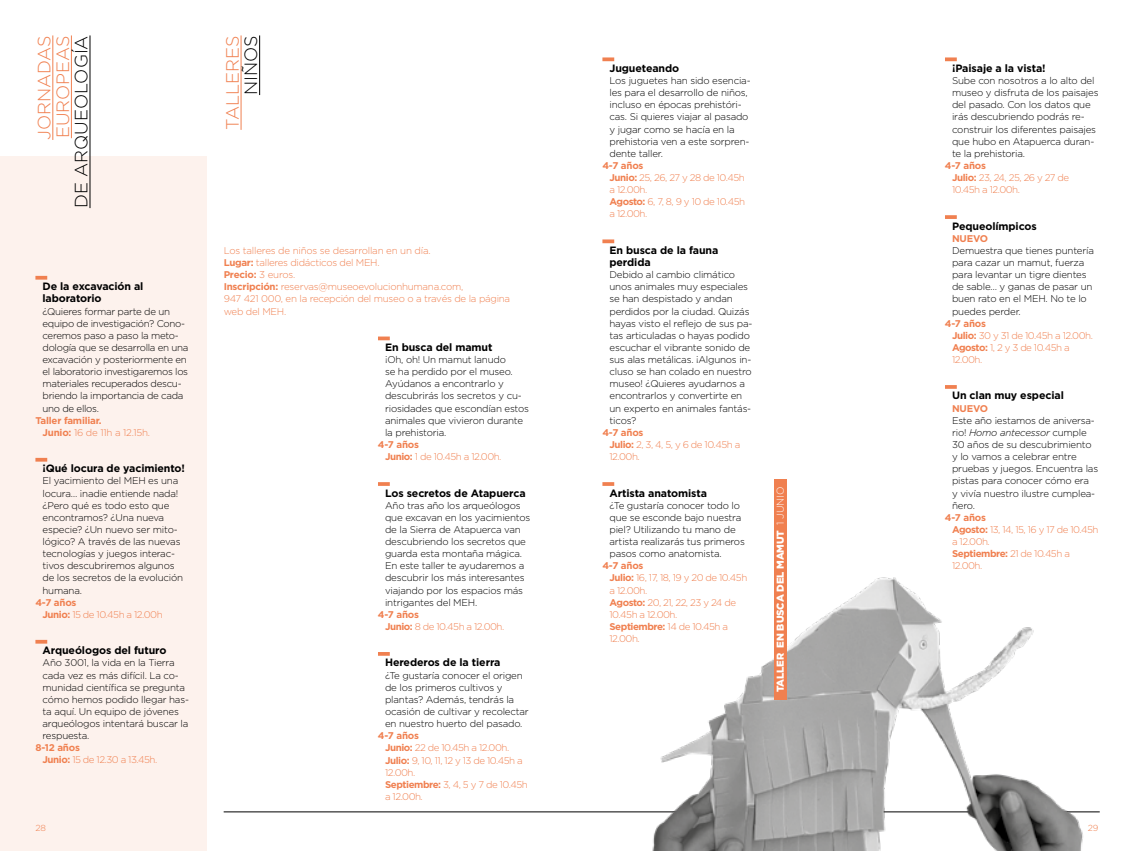
<style>
.page{position:relative;width:1134px;height:851px;background:#fff}
.page>*{position:absolute;margin:0;border:0;box-sizing:border-box;transform-origin:0 0}
.t1{font:300 17.88px/18.6px "Gotham HTF";color:#f08050}
.t2{font:300 17.88px "Gotham HTF";color:#000}
.t3{font:700 10.62px/12.1px "Gotham HTF";letter-spacing:-.01em;color:#000}
.t4{font:900 10px "Gotham HTF";letter-spacing:-.01em;color:#fff}
.t5{font:300 9.75px/12.1px "Gotham HTF";letter-spacing:-.02em;color:#000}
.t6{font:300 9.75px/12.1px "Gotham HTF";letter-spacing:-.05em;color:#f08050}
.t7{font:300 9.75px/12.1px "Gotham HTF";letter-spacing:-.025em;color:#f08050}
.t8{font:700 9.75px/12.1px "Gotham HTF";letter-spacing:-.02em;color:#f08050}
.t9{font:300 8.75px "Gotham HTF";color:#f08050}
.s1{font-weight:300}
.s2{font-weight:700}
.s3{font-style:italic}
</style>
<div class="page">
<svg style="left:378px;top:336px;width:12px;height:4px"></svg>
<svg style="left:378px;top:482px;width:12px;height:4px"></svg>
<svg style="left:378px;top:652px;width:12px;height:3px"></svg>
<hr style="left:241px;top:35px;width:1px;height:95px;background:#f08050">
<hr style="left:259px;top:35px;width:1px;height:60px;background:#000">
<svg style="left:602px;top:57px;width:12px;height:4px"></svg>
<svg style="left:602px;top:239px;width:12px;height:4px"></svg>
<svg style="left:602px;top:482px;width:12px;height:4px"></svg>
<hr style="left:224px;top:811px;width:876px;height:1px;background:#000">
<div style="left:0;top:157px;width:207px;height:693px;background:#fdf2ed"></div>
<svg style="left:35px;top:276px;width:12px;height:3px"></svg>
<svg style="left:35px;top:458px;width:12px;height:3px"></svg>
<svg style="left:35px;top:639px;width:12px;height:4px"></svg>
<hr style="left:53px;top:35px;width:1px;height:105px;background:#f08050">
<hr style="left:71px;top:35px;width:1px;height:103px;background:#f08050">
<hr style="left:90px;top:35px;width:1px;height:173px;background:#000">
<img style="left:646px;top:577px;width:454px;height:273px">
<svg style="left:945px;top:57px;width:12px;height:4px"></svg>
<svg style="left:945px;top:215px;width:12px;height:4px"></svg>
<svg style="left:945px;top:385px;width:12px;height:4px"></svg>
<div style="left:774px;top:479px;width:13px;height:220px;background:#f08050"></div>
<h1 class="t1" style="left:35px;top:140px;width:106px;rotate:-90deg">JORNADAS<br>EUROPEAS</h1>
<h1 class="t2" style="left:72px;top:208px;width:174px;rotate:-90deg">DE ARQUEOLOGÍA</h1>
<p class="t3" style="left:43px;top:280px;width:102px">De la excavación al laboratorio</p>
<p class="t5" style="left:43px;top:305px;width:148px">¿Quieres formar parte de un equipo de investigación? Cono&shy;ceremos paso a paso la meto&shy;dología que se desarrolla en una excavación y posteriormente en el laboratorio investigaremos los materiales recuperados descu&shy;briendo la importancia de cada uno de ellos.</p>
<p class="t8" style="left:43px;top:414px;width:109px;text-indent:-7px">Taller familiar.<br>Junio: <span class="s1">16 de 11h a 12.15h.</span></p>
<p class="t3" style="left:43px;top:462px;width:144px">¡Qué locura de yacimiento!</p>
<p class="t5" style="left:43px;top:474px;width:142px">El yacimiento del MEH es una locura… ¡nadie entiende nada! ¿Pero qué es todo esto que encontramos? ¿Una nueva especie? ¿Un nuevo ser mito&shy;lógico? A través de las nuevas tecnologías y juegos interac&shy;tivos descubriremos algunos de los secretos de la evolución humana.</p>
<p class="t6" style="left:43px;top:596px;width:122px;text-indent:-7px"><span class="s2">4-7 años<br>Junio:</span> 15 de 10.45h a 12.00h</p>
<p class="t3" style="left:43px;top:644px;width:125px">Arqueólogos del futuro</p>
<p class="t5" style="left:43px;top:656px;width:148px">Año 3001, la vida en la Tierra cada vez es más difícil. La co&shy;munidad científica se pregunta cómo hemos podido llegar has&shy;ta aquí. Un equipo de jóvenes arqueólogos intentará buscar la respuesta.</p>
<p class="t6" style="left:43px;top:741px;width:116px;text-indent:-7px"><span class="s2">8-12 años<br>Junio:</span> 15 de 12.30 a 13.45h.</p>
<h1 class="t1" style="left:223px;top:130px;width:96px;rotate:-90deg">TALLERES</h1>
<h1 class="t2" style="left:241px;top:95px;width:61px;rotate:-90deg">NIÑOS</h1>
<p class="t7" style="left:224px;top:244px;width:288px">Los talleres de niños se desarrollan en un día.<br><span class="s2">Lugar:</span> talleres didácticos del MEH.<br><span class="s2">Precio:</span> 3 euros.<br><span class="s2">Inscripción:</span> reservas@museoevolucionhumana.com,<br>947 421 000, en la recepción del museo o a través de la página web del MEH.</p>
<p class="t3" style="left:385px;top:341px;width:109px">En busca del mamut</p>
<p class="t5" style="left:385px;top:353px;width:145px">¡Oh, oh! Un mamut lanudo<br>se ha perdido por el museo.<br>Ayúdanos a encontrarlo y descubrirás los secretos y cu&shy;riosidades que escondían estos animales que vivieron durante la prehistoria.</p>
<p class="t6" style="left:385px;top:438px;width:118px;text-indent:-7px"><span class="s2">4-7 años<br>Junio:</span> 1 de 10.45h a 12.00h.</p>
<p class="t3" style="left:385px;top:486px;width:142px">Los secretos de Atapuerca</p>
<p class="t5" style="left:385px;top:499px;width:147px">Año tras año los arqueólogos que excavan en los yacimientos de la Sierra de Atapuerca van descubriendo los secretos que guarda esta montaña mágica.<br>En este taller te ayudaremos a descubrir los más interesantes viajando por los espacios más intrigantes del MEH.</p>
<p class="t6" style="left:385px;top:608px;width:121px;text-indent:-7px"><span class="s2">4-7 años<br>Junio:</span> 8 de 10.45h a 12.00h.</p>
<p class="t3" style="left:385px;top:656px;width:117px">Herederos de la tierra</p>
<p class="t5" style="left:385px;top:668px;width:145px">¿Te gustaría conocer el origen de los primeros cultivos y plantas? Además, tendrás la ocasión de cultivar y recolectar en nuestro huerto del pasado.</p>
<p class="t6" style="left:385px;top:729px;width:144px;text-indent:-7px"><span class="s2">4-7 años<br>Junio:</span> 22 de 10.45h a 12.00h.<br><span class="s2">Julio:</span> 9, 10, 11, 12 y 13 de 10.45h a<br>12.00h.<br><span class="s2">Septiembre:</span> 3, 4, 5 y 7 de 10.45h a 12.00h.</p>
<p class="t3" style="left:609px;top:62px;width:71px">Jugueteando</p>
<p class="t5" style="left:609px;top:74px;width:143px">Los juguetes han sido esencia&shy;les para el desarrollo de niños, incluso en épocas prehistóri&shy;cas. Si quieres viajar al pasado y jugar como se hacía en la prehistoria ven a este sorpren&shy;dente taller.</p>
<p class="t6" style="left:609px;top:159px;width:137px;text-indent:-7px"><span class="s2">4-7 años<br>Junio:</span> 25, 26, 27 y 28 de 10.45h a 12.00h.<br><span class="s2">Agosto:</span> 6, 7, 8, 9 y 10 de 10.45h a 12.00h.</p>
<p class="t3" style="left:609px;top:244px;width:110px">En busca de la fauna perdida</p>
<p class="t5" style="left:609px;top:268px;width:145px">Debido al cambio climático unos animales muy especiales se han despistado y andan perdidos por la ciudad. Quizás hayas visto el reflejo de sus pa&shy;tas articuladas o hayas podido escuchar el vibrante sonido de sus alas metálicas. ¡Algunos in&shy;cluso se han colado en nuestro museo! ¿Quieres ayudarnos a encontrarlos y convertirte en un experto en animales fantás&shy;ticos?</p>
<p class="t6" style="left:609px;top:426px;width:132px;text-indent:-7px"><span class="s2">4-7 años<br>Julio:</span> 2, 3, 4, 5, y 6 de 10.45h a<br>12.00h.</p>
<p class="t3" style="left:609px;top:486px;width:99px">Artista anatomista</p>
<p class="t5" style="left:609px;top:499px;width:137px">¿Te gustaría conocer todo lo que se esconde bajo nuestra piel? Utilizando tu mano de artista realizarás tus primeros pasos como anatomista.</p>
<p class="t6" style="left:609px;top:559px;width:139px;text-indent:-7px"><span class="s2">4-7 años<br>Julio:</span> 16, 17, 18, 19 y 20 de 10.45h a 12.00h.<br><span class="s2">Agosto:</span> 20, 21, 22, 23 y 24 de<br>10.45h a 12.00h.<br><span class="s2">Septiembre:</span> 14 de 10.45h a<br>12.00h.</p>
<p class="t4" style="left:774px;top:692px;width:207px;rotate:-90deg">TALLER EN BUSCA DEL MAMUT <span class="s1">1 JUNIO</span></p>
<p class="t3" style="left:952px;top:62px;width:95px">¡Paisaje a la vista!</p>
<p class="t5" style="left:952px;top:74px;width:148px">Sube con nosotros a lo alto del museo y disfruta de los paisajes del pasado. Con los datos que irás descubriendo podrás re&shy;construir los diferentes paisajes que hubo en Atapuerca duran&shy;te la prehistoria.</p>
<p class="t6" style="left:952px;top:159px;width:119px;text-indent:-7px"><span class="s2">4-7 años<br>Julio:</span> 23, 24, 25, 26 y 27 de<br>10.45h a 12.00h.</p>
<p class="t3" style="left:952px;top:219px;width:86px">Pequeolímpicos</p>
<p class="t8" style="left:952px;top:232px;width:37px">NUEVO</p>
<p class="t5" style="left:952px;top:244px;width:143px">Demuestra que tienes puntería para cazar un mamut, fuerza para levantar un tigre dientes de sable… y ganas de pasar un buen rato en el MEH. No te lo puedes perder.</p>
<p class="t6" style="left:952px;top:317px;width:142px;text-indent:-7px"><span class="s2">4-7 años<br>Julio:</span> 30 y 31 de 10.45h a 12.00h.<br><span class="s2">Agosto:</span> 1, 2 y 3 de 10.45h a<br>12.00h.</p>
<p class="t3" style="left:952px;top:389px;width:113px">Un clan muy especial</p>
<p class="t8" style="left:952px;top:402px;width:37px">NUEVO</p>
<p class="t5" style="left:952px;top:414px;width:148px">Este año ¡estamos de aniversa&shy;rio! <span class="s3">Homo antecessor</span> cumple<br>30 años de su descubrimiento y lo vamos a celebrar entre pruebas y juegos. Encuentra las pistas para conocer cómo era<br>y vivía nuestro ilustre cumplea&shy;ñero.</p>
<p class="t6" style="left:952px;top:511px;width:148px;text-indent:-7px"><span class="s2">4-7 años<br>Agosto:</span> 13, 14, 15, 16 y 17 de 10.45h a 12.00h.<br><span class="s2">Septiembre:</span> 21 de 10.45h a<br>12.00h.</p>
<p class="t9" style="left:35px;top:823px;width:12px">28</p>
<p class="t9" style="left:1088px;top:823px;width:12px">29</p>
</div>
